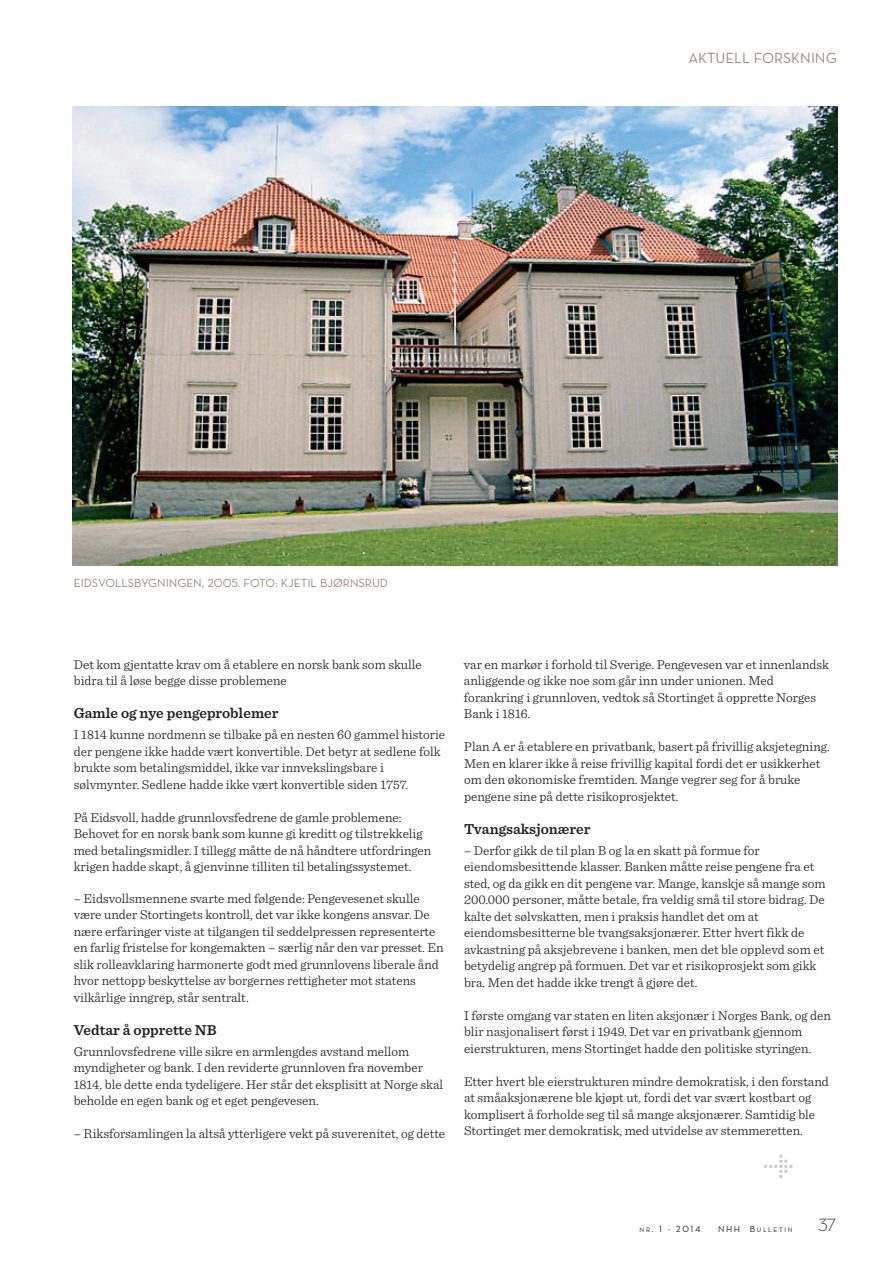
<style>
.page{position:relative;width:893px;height:1263px;background:#fff}
.page>*{position:absolute;margin:0;border:0;box-sizing:border-box;transform-origin:0 0}
.t1{font:300 18px "Neutraface Text";color:#231f20}
.t2{font:600 15px "Sentinel";color:#231f20}
.t3{font:15px "Neutraface Text";color:#998b7d}
.t4{font:300 13.5px/16.5px "Sentinel";color:#231f20}
.t5{font:12px "Neutraface Text";color:#998b7d}
.t6{font:9px "Neutraface Text Book Alt";color:#231f20}
.t7{font:6.75px "Neutraface Text Book Alt";letter-spacing:.245em;color:#231f20}
.s1{font-size:6.75px}
.s2{font-size:9px}
</style>
<div class="page">
<svg style="left:764px;top:1154px;width:29px;height:24px"></svg>
<img style="left:72px;top:106px;width:766px;height:460px">
<p class="t3" style="left:688px;top:49px;width:150px">AKTUELL FORSKNING</p>
<p class="t5" style="left:74px;top:576px;width:316px">EIDSVOLLSBYGNINGEN, 2005. FOTO: KJETIL BJØRNSRUD</p>
<p class="t4" style="left:74px;top:657px;width:349px">Det kom gjentatte krav om å etablere en norsk bank som skulle bidra til å løse begge disse problemene</p>
<p class="t2" style="left:74px;top:708px;width:206px">Gamle og nye pengeproblemer</p>
<p class="t4" style="left:74px;top:727px;width:373px">I 1814 kunne nordmenn se tilbake på en nesten 60 gammel historie der pengene ikke hadde vært konvertible. Det betyr at sedlene folk brukte som betalingsmiddel, ikke var innvekslingsbare i sølvmynter. Sedlene hadde ikke vært konvertible siden 1757.</p>
<p class="t4" style="left:74px;top:810px;width:359px">På Eidsvoll, hadde grunnlovsfedrene de gamle problemene:<br>Behovet for en norsk bank som kunne gi kreditt og tilstrekkelig med betalingsmidler. I tillegg måtte de nå håndtere utfordringen krigen hadde skapt, å gjenvinne tilliten til betalingssystemet.</p>
<p class="t4" style="left:74px;top:891px;width:371px">– Eidsvollsmennene svarte med følgende: Pengevesenet skulle være under Stortingets kontroll, det var ikke kongens ansvar. De nære erfaringer viste at tilgangen til seddelpressen representerte en farlig fristelse for kongemakten – særlig når den var presset. En slik rolleavklaring harmonerte godt med grunnlovens liberale ånd hvor nettopp beskyttelse av borgernes rettigheter mot statens vilkårlige inngrep, står sentralt.</p>
<p class="t2" style="left:74px;top:1024px;width:144px">Vedtar å opprette NB</p>
<p class="t4" style="left:74px;top:1043px;width:371px">Grunnlovsfedrene ville sikre en armlengdes avstand mellom myndigheter og bank. I den reviderte grunnloven fra november 1814, ble dette enda tydeligere. Her står det eksplisitt at Norge skal beholde en egen bank og et eget pengevesen.</p>
<p class="t4" style="left:74px;top:1126px;width:373px">– Riksforsamlingen la altså ytterligere vekt på suverenitet, og dette</p>
<p class="t4" style="left:464px;top:657px;width:367px">var en markør i forhold til Sverige. Pengevesen var et innenlandsk anliggende og ikke noe som går inn under unionen. Med forankring i grunnloven, vedtok så Stortinget å opprette Norges Bank i 1816.</p>
<p class="t4" style="left:464px;top:739px;width:367px">Plan A er å etablere en privatbank, basert på frivillig aksjetegning.<br>Men en klarer ikke å reise frivillig kapital fordi det er usikkerhet om den økonomiske fremtiden. Mange vegrer seg for å bruke pengene sine på dette risikoprosjektet.</p>
<p class="t2" style="left:464px;top:824px;width:128px">Tvangsaksjonærer</p>
<p class="t4" style="left:464px;top:843px;width:363px">– Derfor gikk de til plan B og la en skatt på formue for eiendomsbesittende klasser. Banken måtte reise pengene fra et sted, og da gikk en dit pengene var. Mange, kanskje så mange som 200.000 personer, måtte betale, fra veldig små til store bidrag. De kalte det sølvskatten, men i praksis handlet det om at eiendomsbesitterne ble tvangsaksjonærer. Etter hvert fikk de avkastning på aksjebrevene i banken, men det ble opplevd som et betydelig angrep på formuen. Det var et risikoprosjekt som gikk bra. Men det hadde ikke trengt å gjøre det.</p>
<p class="t4" style="left:464px;top:1008px;width:369px">I første omgang var staten en liten aksjonær i Norges Bank, og den blir nasjonalisert først i 1949. Det var en privatbank gjennom eierstrukturen, mens Stortinget hadde den politiske styringen.</p>
<p class="t4" style="left:464px;top:1074px;width:366px">Etter hvert ble eierstrukturen mindre demokratisk, i den forstand at småaksjonærene ble kjøpt ut, fordi det var svært kostbart og komplisert å forholde seg til så mange aksjonærer. Samtidig ble Stortinget mer demokratisk, med utvidelse av stemmeretten.</p>
<p class="t6" style="left:640px;top:1224px;width:62px"><span class="s1">NR</span>. 1 - 2014</p>
<p class="t7" style="left:718px;top:1226px;width:76px"><span class="s2">NHH B</span>ULLETIN</p>
<h1 class="t1" style="left:818px;top:1214px;width:20px">37</h1>
</div>
